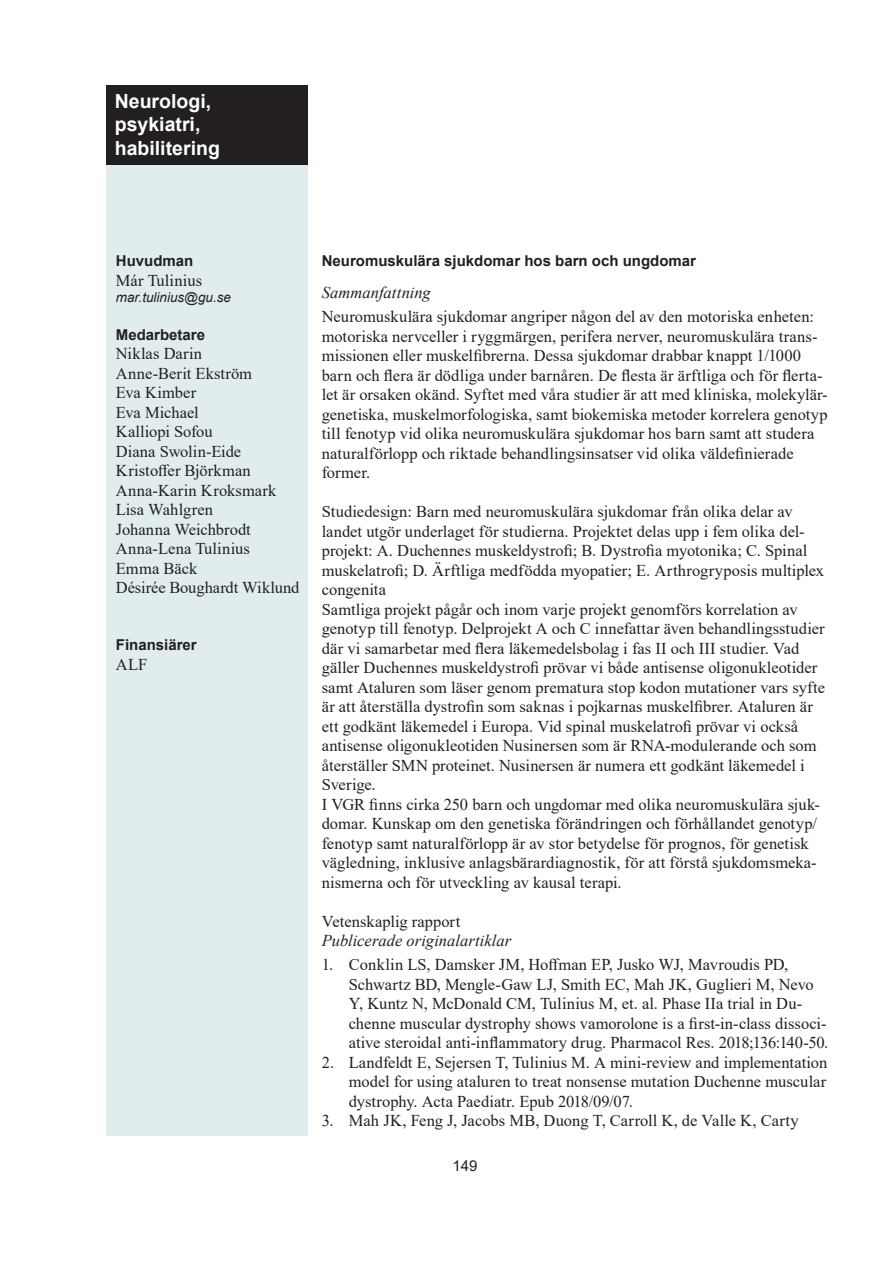
<style>
.page{position:relative;width:893px;height:1263px;background:#fff}
.page>*{position:absolute;margin:0;border:0;box-sizing:border-box;transform-origin:0 0}
.t1{font:700 19.5px/23.2px "Arial";color:#fff}
.t2{font:16.5px/19.5px "Times New Roman";color:#231f20}
.t3{font:italic 16.5px "Times New Roman";letter-spacing:.005em;color:#231f20}
.t4{font:700 15px "Arial";color:#231f20}
.t5{font:15px "Arial";color:#231f20}
.t6{font:italic 13.5px "Arial";color:#231f20}
</style>
<div class="page">
<div style="left:106px;top:85px;width:202px;height:1050px;background:#e1ecef"></div>
<div style="left:106px;top:85px;width:202px;height:79px;background:#231f20"></div>
<p class="t1" style="left:115px;top:90px;width:107px">Neurologi, psykiatri, habilitering</p>
<p class="t4" style="left:116px;top:250px;width:79px">Huvudman</p>
<p class="t2" style="left:116px;top:270px;width:88px">Már Tulinius</p>
<p class="t6" style="left:116px;top:289px;width:117px">mar.tulinius@gu.se</p>
<p class="t4" style="left:116px;top:324px;width:91px">Medarbetare</p>
<p class="t2" style="left:116px;top:343px;width:185px">Niklas Darin<br>Anne-Berit Ekström<br>Eva Kimber<br>Eva Michael<br>Kalliopi Sofou<br>Diana Swolin-Eide<br>Kristoffer Björkman<br>Anna-Karin Kroksmark<br>Lisa Wahlgren<br>Johanna Weichbrodt<br>Anna-Lena Tulinius<br>Emma Bäck<br>Désirée Boughardt Wiklund</p>
<p class="t4" style="left:116px;top:634px;width:82px">Finansiärer</p>
<p class="t2" style="left:116px;top:654px;width:33px">ALF</p>
<p class="t4" style="left:322px;top:250px;width:376px">Neuromuskulära sjukdomar hos barn och ungdomar</p>
<p class="t3" style="left:322px;top:281px;width:111px">Sammanfattning</p>
<p class="t2" style="left:322px;top:306px;width:508px">Neuromuskulära sjukdomar angriper någon del av den motoriska enheten: motoriska nervceller i ryggmärgen, perifera nerver, neuromuskulära trans&shy;missionen eller muskelfibrerna. Dessa sjukdomar drabbar knappt 1/1000 barn och flera är dödliga under barnåren. De flesta är ärftliga och för flerta&shy;let är orsaken okänd. Syftet med våra studier är att med kliniska, molekylär&shy;genetiska, muskelmorfologiska, samt biokemiska metoder korrelera genotyp till fenotyp vid olika neuromuskulära sjukdomar hos barn samt att studera naturalförlopp och riktade behandlingsinsatser vid olika väldefinierade former.</p>
<p class="t2" style="left:322px;top:501px;width:505px">Studiedesign: Barn med neuromuskulära sjukdomar från olika delar av landet utgör underlaget för studierna. Projektet delas upp i fem olika del&shy;projekt: A. Duchennes muskeldystrofi; B. Dystrofia myotonika; C. Spinal muskelatrofi; D. Ärftliga medfödda myopatier; E. Arthrogryposis multiplex congenita<br>Samtliga projekt pågår och inom varje projekt genomförs korrelation av genotyp till fenotyp. Delprojekt A och C innefattar även behandlingsstudier där vi samarbetar med flera läkemedelsbolag i fas II och III studier. Vad gäller Duchennes muskeldystrofi prövar vi både antisense oligonukleotider samt Ataluren som läser genom prematura stop kodon mutationer vars syfte är att återställa dystrofin som saknas i pojkarnas muskelfibrer. Ataluren är ett godkänt läkemedel i Europa. Vid spinal muskelatrofi prövar vi också antisense oligonukleotiden Nusinersen som är RNA-modulerande och som återställer SMN proteinet. Nusinersen är numera ett godkänt läkemedel i Sverige.<br>I VGR finns cirka 250 barn och ungdomar med olika neuromuskulära sjuk&shy;domar. Kunskap om den genetiska förändringen och förhållandet genotyp/ fenotyp samt naturalförlopp är av stor betydelse för prognos, för genetisk vägledning, inklusive anlagsbärardiagnostik, för att förstå sjukdomsmeka&shy;nismerna och för utveckling av kausal terapi.</p>
<p class="t2" style="left:322px;top:911px;width:140px">Vetenskaplig rapport</p>
<p class="t3" style="left:322px;top:929px;width:191px">Publicerade originalartiklar</p>
<p class="t2" style="left:349px;top:954px;width:481px;text-indent:-27px">1. Conklin LS, Damsker JM, Hoffman EP, Jusko WJ, Mavroudis PD, Schwartz BD, Mengle-Gaw LJ, Smith EC, Mah JK, Guglieri M, Nevo Y, Kuntz N, McDonald CM, Tulinius M, et. al. Phase IIa trial in Du&shy;chenne muscular dystrophy shows vamorolone is a first-in-class dissoci&shy;ative steroidal anti-inflammatory drug. Pharmacol Res. 2018;136:140-50.</p>
<p class="t2" style="left:349px;top:1052px;width:480px;text-align:justify;text-indent:-27px">2. Landfeldt E, Sejersen T, Tulinius M. A mini-review and implementation model for using ataluren to treat nonsense mutation Duchenne muscular dystrophy. Acta Paediatr. Epub 2018/09/07.</p>
<p class="t2" style="left:322px;top:1110px;width:478px">3. Mah JK, Feng J, Jacobs MB, Duong T, Carroll K, de Valle K, Carty</p>
<p class="t5" style="left:452px;top:1155px;width:27px">149</p>
</div>
